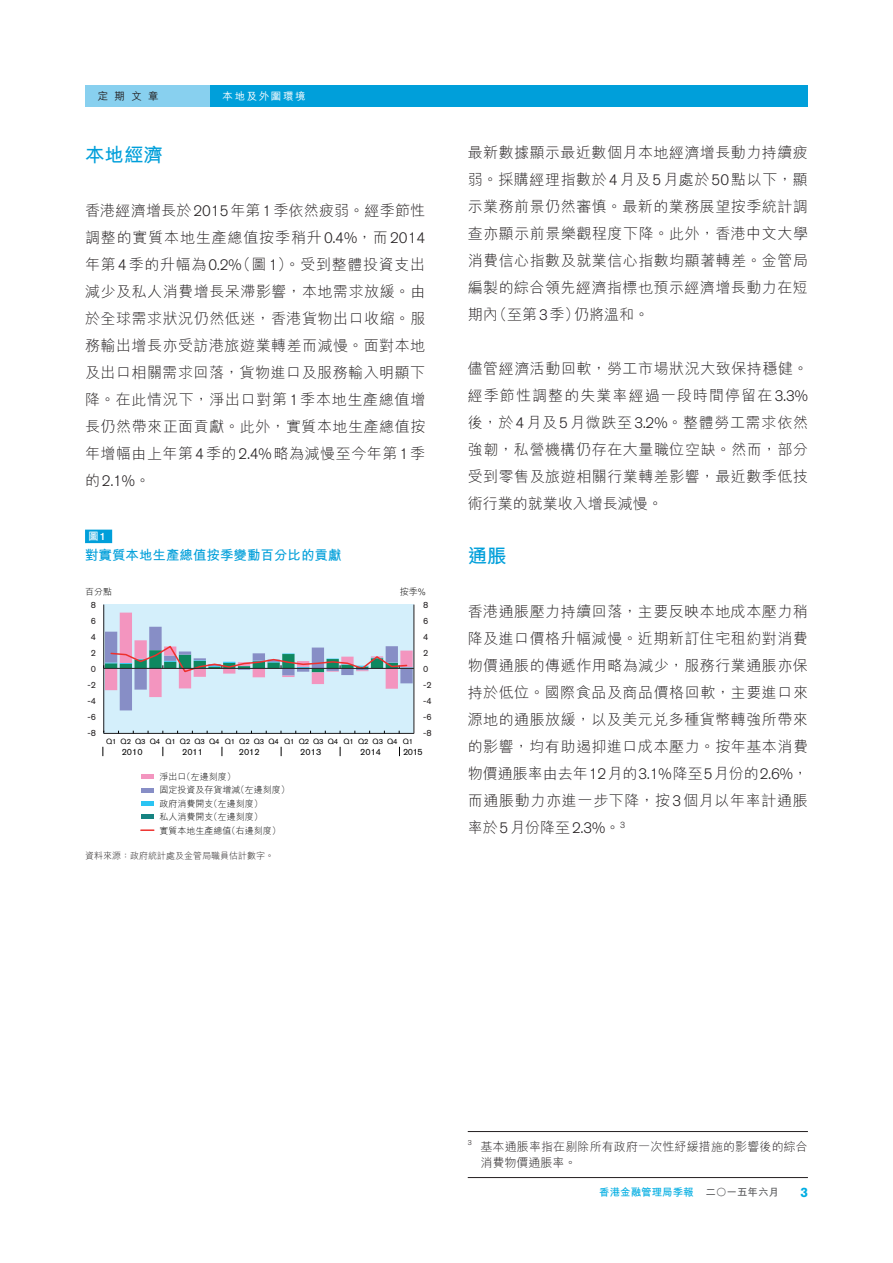
<style>
.page{position:relative;width:893px;height:1263px;background:#fff}
.page>*{position:absolute;margin:0;border:0;box-sizing:border-box;transform-origin:0 0}
.subhead{font:700 19.5px "M Hei HK";color:#009fda}
.bodytext{font:300 15px/27px "M Hei HK";letter-spacing:.035em;color:#231f20;text-align:justify}
.bodytext-2{font:700 13.5px "M Hei HK";color:#009fda}
.t1{font:700 13.5px "Akzidenz Grotesk BQ";color:#00ade2}
.foot_notes{font:300 12px/16.5px "M Hei HK";letter-spacing:.01em;color:#231f20}
.t2{font:700 10.5px "M Hei HK";color:#00ade2}
.t3{font:500 10.5px "M Hei HK";letter-spacing:.15em;color:#fff}
.t4{font:500 10.5px "M Hei HK";color:#231f20}
.sub_subhead{font:700 10.5px "M Hei HK";color:#fff}
.t5{font:300 9px/13.5px "M Hei HK";color:#030303}
.t6{font:9px "Akzidenz Grotesk BQ";color:#231f20}
.t7{font:9px "Akzidenz Grotesk BQ";color:#030303}
.foot_notes-2{font:300 9px "M Hei HK";color:#231f20}
.t8{font:7.5px "Akzidenz Grotesk BQ";color:#030303}
.foot_notes-3{font:300 7.05px "Akzidenz Grotesk BQ";color:#231f20}
.s1{font-family:"Akzidenz Grotesk BQ"}
.s2{font-family:"Akzidenz Grotesk BQ";font-weight:500}
.s3{color:#57585a}
</style>
<div class="page">
<div style="left:85px;top:85px;width:723px;height:21px;background:#009fda"></div>
<div style="left:85px;top:85px;width:125px;height:21px;background:#88d0ef"></div>
<div style="left:85px;top:530px;width:27px;height:13px;background:#009fda"></div>
<div style="left:103px;top:604px;width:311px;height:129px;background:#d4effb"></div>
<hr style="left:414px;top:605px;width:1px;height:128px;background:#231f20">
<hr style="left:103px;top:605px;width:1px;height:127px;background:#231f20">
<svg style="left:103px;top:613px;width:310px;height:97px"></svg>
<hr style="left:104px;top:668px;width:310px;height:1px;background:#231f20">
<hr style="left:104px;top:733px;width:310px;height:1px;background:#231f20">
<div style="left:141px;top:774px;width:13px;height:5px;background:#f395bf"></div>
<hr style="left:141px;top:788px;width:13px;height:4px;background:#878ec6">
<div style="left:141px;top:801px;width:13px;height:5px;background:#2bc4f3"></div>
<div style="left:141px;top:814px;width:13px;height:5px;background:#168381"></div>
<svg style="left:141px;top:829px;width:13px;height:2px"></svg>
<hr style="left:468px;top:1177px;width:340px;height:1px;background:#231f20">
<hr style="left:468px;top:1131px;width:340px;height:1px;background:#231f20">
<p class="t4" style="left:98px;top:88px;width:62px">定期文章</p>
<p class="t3" style="left:223px;top:88px;width:84px">本地及外圍環境</p>
<p class="subhead" style="left:85px;top:141px;width:79px">本地經濟</p>
<p class="bodytext" style="left:85px;top:197px;width:342px">香港經濟增長於<span class="s1">2015</span>年第<span class="s1">1</span>季依然疲弱。經季節性調整的實質本地生產總值按季稍升<span class="s1">0.4%</span>，而<span class="s1">2014</span>年第<span class="s1">4</span>季的升幅為<span class="s1">0.2%</span>（圖<span class="s1">1</span>）。受到整體投資支出減少及私人消費增長呆滯影響，本地需求放緩。由於全球需求狀況仍然低迷，香港貨物出口收縮。服務輸出增長亦受訪港旅遊業轉差而減慢。面對本地及出口相關需求回落，貨物進口及服務輸入明顯下降。在此情況下，淨出口對第<span class="s1">1</span>季本地生產總值增長仍然帶來正面貢獻。此外，實質本地生產總值按年增幅由上年第<span class="s1">4</span>季的<span class="s1">2.4%</span>略為減慢至今年第<span class="s1">1</span>季的<span class="s1">2.1%</span>。</p>
<p class="sub_subhead" style="left:88px;top:529px;width:19px">圖<span class="s2">1</span></p>
<p class="bodytext-2" style="left:85px;top:545px;width:258px">對實質本地生產總值按季變動百分比的貢獻</p>
<p class="t5" style="left:85px;top:585px;width:28px">百分點</p>
<p class="t5" style="left:400px;top:585px;width:28px">按季%</p>
<p class="t6" style="left:91px;top:599px;width:7px">8</p>
<p class="t6" style="left:423px;top:599px;width:7px">8</p>
<p class="t6" style="left:91px;top:615px;width:7px">6</p>
<p class="t6" style="left:423px;top:615px;width:7px">6</p>
<p class="t6" style="left:91px;top:631px;width:7px">4</p>
<p class="t6" style="left:423px;top:631px;width:7px">4</p>
<p class="t6" style="left:91px;top:647px;width:7px">2</p>
<p class="t6" style="left:423px;top:647px;width:7px">2</p>
<p class="t6" style="left:91px;top:663px;width:7px">0</p>
<p class="t6" style="left:423px;top:663px;width:7px">0</p>
<p class="t6" style="left:87px;top:679px;width:10px">-2</p>
<p class="t6" style="left:423px;top:679px;width:10px">-2</p>
<p class="t6" style="left:87px;top:695px;width:10px">-4</p>
<p class="t6" style="left:423px;top:695px;width:10px">-4</p>
<p class="t6" style="left:87px;top:711px;width:10px">-6</p>
<p class="t6" style="left:423px;top:711px;width:10px">-6</p>
<p class="t6" style="left:87px;top:727px;width:10px">-8</p>
<p class="t6" style="left:423px;top:727px;width:10px">-8</p>
<p class="t8" style="left:106px;top:737px;width:309px">Q1 Q2 Q3 Q4 Q1 Q2 Q3 Q4 Q1 Q2 Q3 Q4 Q1 Q2 Q3 Q4 Q1 Q2 Q3 Q4 Q1</p>
<p class="t7" style="left:182px;top:746px;width:22px">2011</p>
<p class="t7" style="left:239px;top:746px;width:22px">2012</p>
<p class="t7" style="left:300px;top:746px;width:22px">2013</p>
<p class="t7" style="left:360px;top:746px;width:22px">2014</p>
<p class="t7" style="left:403px;top:746px;width:21px">2015</p>
<p class="t7" style="left:122px;top:746px;width:22px">2010</p>
<p class="t5" style="left:159px;top:769px;width:132px">淨出口（左邊刻度）<br>固定投資及存貨增減（左邊刻度）政府消費開支（左邊刻度）<br>私人消費開支（左邊刻度）<br>實質本地生產總值（右邊刻度）</p>
<p class="foot_notes-2" style="left:85px;top:851px;width:190px">資料來源：政府統計處及金管局職員估計數字。</p>
<p class="bodytext" style="left:468px;top:139px;width:342px">最新數據顯示最近數個月本地經濟增長動力持續疲弱。採購經理指數於<span class="s1">4</span>月及<span class="s1">5</span>月處於<span class="s1">50</span>點以下，顯示業務前景仍然審慎。最新的業務展望按季統計調查亦顯示前景樂觀程度下降。此外，香港中文大學消費信心指數及就業信心指數均顯著轉差。金管局編製的綜合領先經濟指標也預示經濟增長動力在短期內（至第<span class="s1">3</span>季）仍將溫和。</p>
<p class="bodytext" style="left:468px;top:355px;width:342px">儘管經濟活動回軟，勞工市場狀況大致保持穩健。經季節性調整的失業率經過一段時間停留在<span class="s1">3.3%</span>後，於<span class="s1">4</span>月及<span class="s1">5</span>月微跌至<span class="s1">3.2%</span>。整體勞工需求依然強韌，私營機構仍存在大量職位空缺。然而，部分受到零售及旅遊相關行業轉差影響，最近數季低技術行業的就業收入增長減慢。</p>
<p class="subhead" style="left:468px;top:542px;width:40px">通脹</p>
<p class="bodytext" style="left:468px;top:598px;width:342px">香港通脹壓力持續回落，主要反映本地成本壓力稍降及進口價格升幅減慢。近期新訂住宅租約對消費物價通脹的傳遞作用略為減少，服務行業通脹亦保持於低位。國際食品及商品價格回軟，主要進口來源地的通脹放緩，以及美元兌多種貨幣轉強所帶來的影響，均有助遏抑進口成本壓力。按年基本消費物價通脹率由去年<span class="s1">12</span>月的<span class="s1">3.1%</span>降至<span class="s1">5</span>月份的<span class="s1">2.6%</span>，而通脹動力亦進一步下降，按<span class="s1">3</span>個月以年率計通脹率於<span class="s1">5</span>月份降至<span class="s1">2.3%</span>。<sup>3</sup></p>
<p class="foot_notes-3" style="left:468px;top:1138px;width:6px">3</p>
<p class="foot_notes" style="left:480px;top:1138px;width:329px">基本通脹率指在剔除所有政府一次性紓緩措施的影響後的綜合消費物價通脹率。</p>
<p class="t2" style="left:599px;top:1184px;width:181px">香港金融管理局季報 <span class="s3">二〇一五年六月</span></p>
<p class="t1" style="left:800px;top:1184px;width:9px">3</p>
</div>
